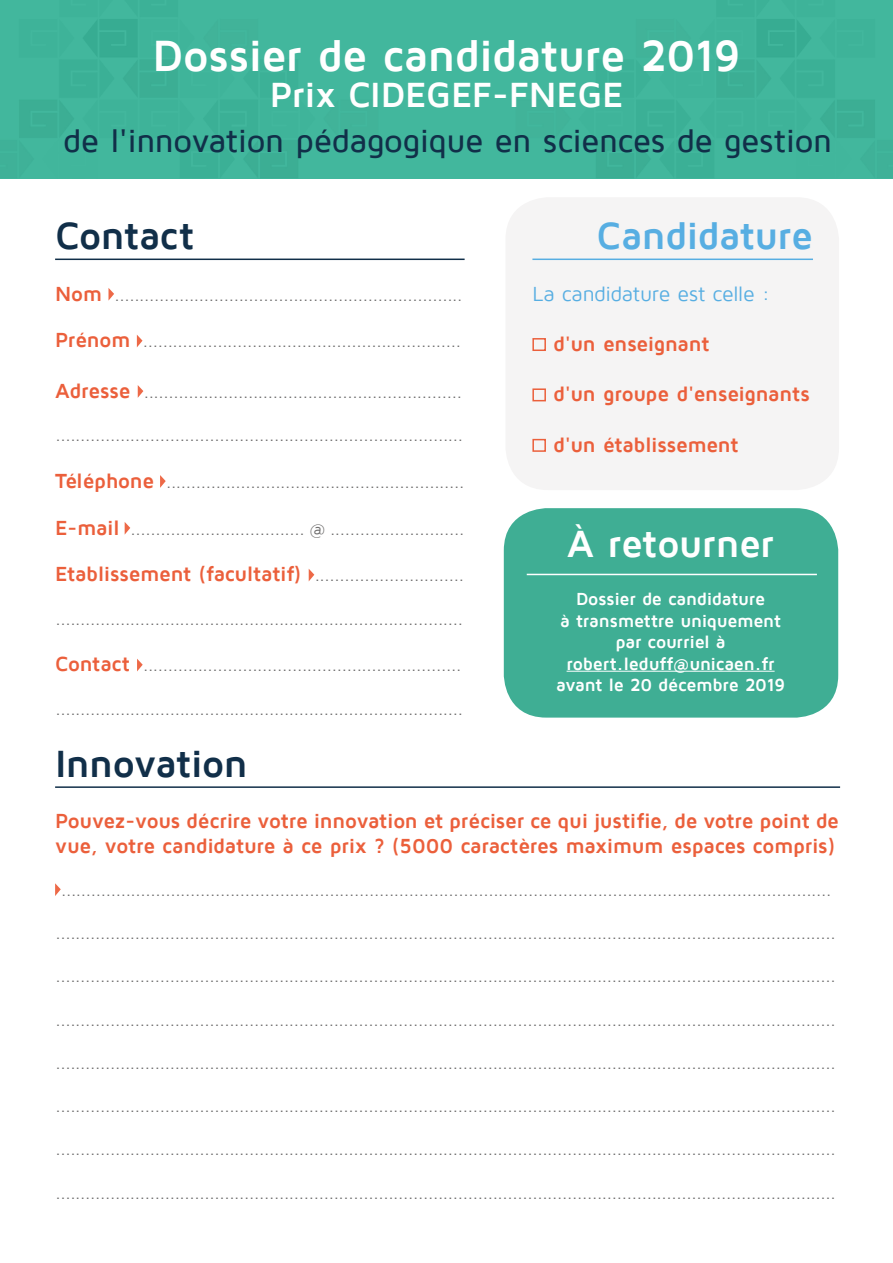
<style>
.page{position:relative;width:893px;height:1263px;background:#fff}
.page>*{position:absolute;margin:0;border:0;box-sizing:border-box;transform-origin:0 0}
.t1{font:700 45px "Maven Pro";letter-spacing:-.015em;color:#fff}
.t2{font:700 39px "Maven Pro";letter-spacing:-.015em;color:#112f49}
.t3{font:700 39px "Maven Pro";letter-spacing:-.015em;color:#57aee2}
.t4{font:700 39px "Maven Pro";letter-spacing:-.015em;color:#fff}
.t5{font:700 36px "Maven Pro";letter-spacing:-.005em;color:#fff}
.t6{font:500 33px "Maven Pro";letter-spacing:-.015em;color:#112f49}
.t7{font:700 21px/25.2px "Maven Pro";letter-spacing:-.015em;color:#eb5f3b}
.t8{font:21px "Maven Pro";letter-spacing:-.01em;color:#57aee2}
.t9{font:18px "Maven Pro";color:#706f6f}
.t10{font:700 18px/21.6px "Maven Pro";letter-spacing:-.015em;color:#fff;text-align:center}
.s1{font-weight:700;font-size:21px;color:#eb5f3b}
</style>
<div class="page">
<img style="left:0;top:0;width:893px;height:179px">
<svg style="left:108px;top:288px;width:6px;height:13px"></svg>
<svg style="left:137px;top:335px;width:6px;height:12px"></svg>
<svg style="left:138px;top:385px;width:5px;height:13px"></svg>
<svg style="left:160px;top:475px;width:6px;height:13px"></svg>
<svg style="left:125px;top:522px;width:5px;height:12px"></svg>
<svg style="left:309px;top:569px;width:5px;height:12px"></svg>
<svg style="left:137px;top:659px;width:6px;height:12px"></svg>
<hr style="left:55px;top:259px;width:410px;height:1px;background:#112f49">
<hr style="left:55px;top:786px;width:785px;height:2px;background:#112f49">
<svg style="left:55px;top:883px;width:6px;height:13px"></svg>
<div style="left:505px;top:197px;width:334px;height:293px;background:#f5f4f4;border-radius:43px"></div>
<hr style="left:532px;top:259px;width:281px;height:1px;background:#57aee2">
<div style="left:532px;top:338px;width:14px;height:13px;border:2px solid #eb5f3b"></div>
<div style="left:532px;top:388px;width:14px;height:13px;border:2px solid #eb5f3b"></div>
<div style="left:532px;top:439px;width:14px;height:13px;border:2px solid #eb5f3b"></div>
<div style="left:504px;top:508px;width:334px;height:210px;background:#3fae94;border-radius:43px"></div>
<hr style="left:567px;top:671px;width:208px;height:1px;background:#fff">
<hr style="left:527px;top:574px;width:290px;height:1px;background:#fff">
<h1 class="t1" style="left:153px;top:32px;width:590px">Dossier de candidature 2019</h1>
<h3 class="t5" style="left:270px;top:76px;width:355px">Prix CIDEGEF-FNEGE</h3>
<h3 class="t6" style="left:63px;top:124px;width:771px">de l'innovation pédagogique en sciences de gestion</h3>
<h2 class="t2" style="left:55px;top:215px;width:141px">Contact</h2>
<p class="t9" style="left:55px;top:285px;width:409px"><span class="s1">Nom</span> ......................................................................</p>
<p class="t9" style="left:55px;top:332px;width:408px"><span class="s1">Prénom</span> ................................................................</p>
<p class="t9" style="left:55px;top:382px;width:409px"><span class="s1">Adresse</span> ................................................................</p>
<p class="t9" style="left:55px;top:426px;width:410px">..................................................................................</p>
<p class="t9" style="left:55px;top:472px;width:411px"><span class="s1">Téléphone</span> ............................................................</p>
<p class="t9" style="left:55px;top:519px;width:411px"><span class="s1">E-mail</span> ................................... @ ...........................</p>
<p class="t9" style="left:55px;top:566px;width:411px"><span class="s1">Etablissement (facultatif)</span> ..............................</p>
<p class="t9" style="left:55px;top:609px;width:410px">..................................................................................</p>
<p class="t9" style="left:55px;top:656px;width:408px"><span class="s1">Contact</span> ................................................................</p>
<p class="t9" style="left:55px;top:699px;width:410px">..................................................................................</p>
<h2 class="t3" style="left:597px;top:215px;width:218px">Candidature</h2>
<p class="t8" style="left:532px;top:283px;width:239px">La candidature est celle :</p>
<p class="t7" style="left:553px;top:331px;width:158px">d'un enseignant</p>
<p class="t7" style="left:553px;top:382px;width:258px">d'un groupe d'enseignants</p>
<p class="t7" style="left:553px;top:432px;width:187px">d'un établissement</p>
<h2 class="t4" style="left:567px;top:524px;width:209px">À retourner</h2>
<p class="t10" style="left:556px;top:588px;width:231px">Dossier de candidature<br>à transmettre uniquement par courriel à robert.leduff@unicaen.fr avant le 20 décembre 2019</p>
<h2 class="t2" style="left:55px;top:743px;width:194px">Innovation</h2>
<p class="t7" style="left:55px;top:808px;width:785px">Pouvez-vous décrire votre innovation et préciser ce qui justifie, de votre point de vue, votre candidature à ce prix ? (5000 caractères maximum espaces compris)</p>
<p class="t9" style="left:61px;top:880px;width:772px">...........................................................................................................................................................</p>
<p class="t9" style="left:55px;top:924px;width:782px">.............................................................................................................................................................</p>
<p class="t9" style="left:55px;top:967px;width:782px">.............................................................................................................................................................</p>
<p class="t9" style="left:55px;top:1010px;width:782px">.............................................................................................................................................................</p>
<p class="t9" style="left:55px;top:1053px;width:782px">.............................................................................................................................................................</p>
<p class="t9" style="left:55px;top:1096px;width:782px">.............................................................................................................................................................</p>
<p class="t9" style="left:55px;top:1140px;width:782px">.............................................................................................................................................................</p>
<p class="t9" style="left:55px;top:1183px;width:782px">.............................................................................................................................................................</p>
</div>
